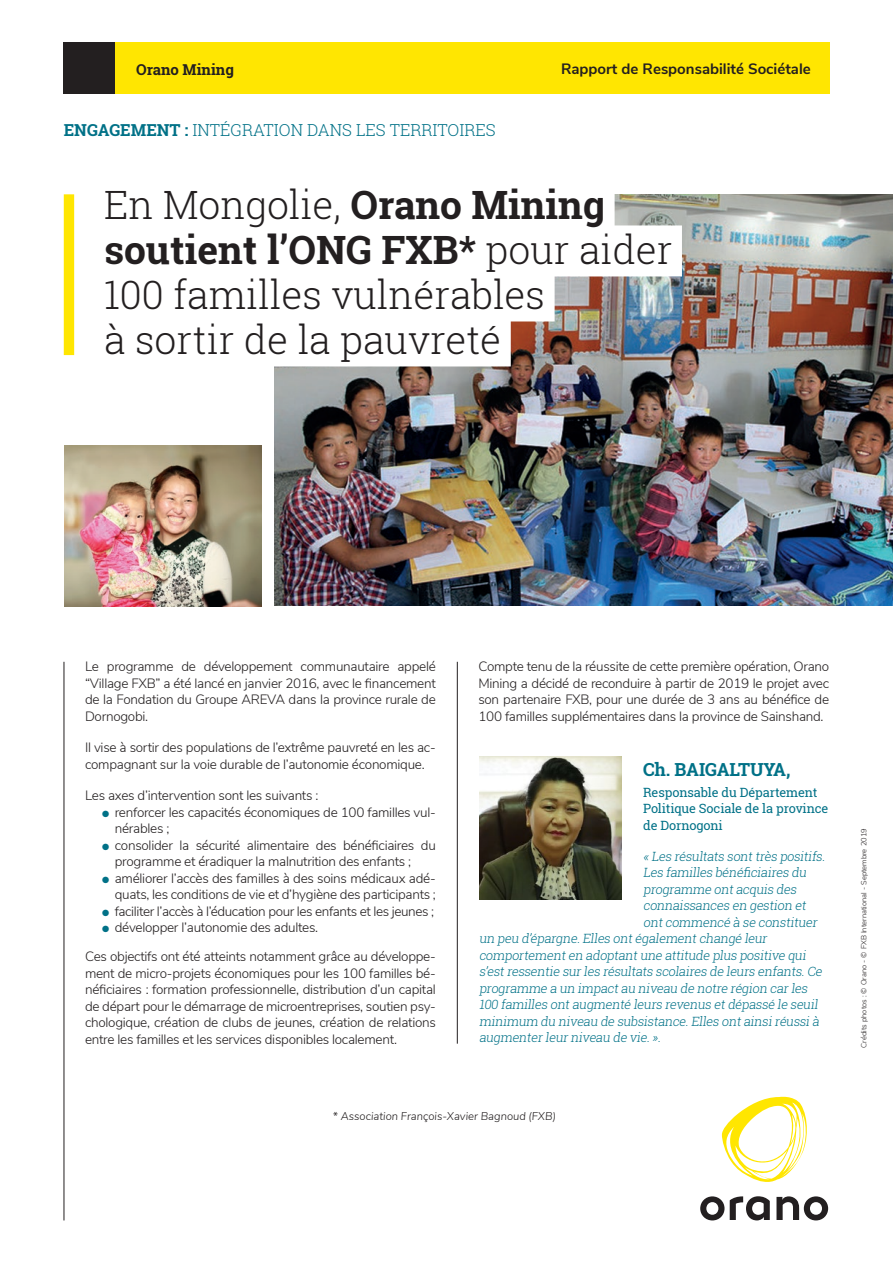
<style>
.page{position:relative;width:893px;height:1263px;background:#fff}
.page>*{position:absolute;margin:0;border:0;box-sizing:border-box;transform-origin:0 0}
._1_titre{font:300 39px "Roboto Slab";color:#231f20}
._1_titre-2{font:700 39px "Roboto Slab";color:#231f20}
.textes_1{font:700 18px "Roboto Slab";letter-spacing:-.01em;color:#007187}
.t1{font:300 16.5px "Roboto Slab";color:#007187}
.t2{font:700 15px "Nunito Sans";color:#231f20}
.t3{font:700 15px "Roboto Slab";color:#231f20}
.puce_1{font:300 13.5px/16.5px "Nunito Sans";letter-spacing:-.02em;color:#231f20}
.textes_1-2{font:300 13.5px/16.5px "Nunito Sans";letter-spacing:-.02em;color:#231f20;text-align:justify}
.textes_1-3{font:300 12.75px "Roboto Slab";color:#007187}
.textes_1-4{font:12.75px/16.5px "Roboto Slab";letter-spacing:-.01em;color:#007187}
.textes_1-5{font:italic 300 11.25px "Nunito Sans";color:#231f20}
.Normal_e{font:300 7.5px "Nunito Sans";color:#231f20}
.s1{font-weight:700}
.s2{font-weight:300}
.s3{color:#007187}
</style>
<div class="page">
<img style="left:274px;top:194px;width:619px;height:412px">
<div style="left:104px;top:180px;width:511px;height:51px;background:#fff"></div>
<div style="left:104px;top:225px;width:578px;height:51px;background:#fff"></div>
<div style="left:104px;top:270px;width:451px;height:51px;background:#fff"></div>
<div style="left:104px;top:315px;width:407px;height:51px;background:#fff"></div>
<div style="left:64px;top:194px;width:10px;height:161px;background:#ffe601"></div>
<div style="left:115px;top:43px;width:714px;height:51px;background:#ffe601"></div>
<div style="left:64px;top:43px;width:51px;height:51px;background:#231f20"></div>
<hr style="left:64px;top:662px;width:1px;height:558px;background:#231f20">
<svg style="left:722px;top:1096px;width:85px;height:86px"></svg>
<svg style="left:700px;top:1196px;width:24px;height:24px"></svg>
<svg style="left:776px;top:1196px;width:52px;height:24px"></svg>
<svg style="left:730px;top:1196px;width:40px;height:24px"></svg>
<hr style="left:457px;top:662px;width:1px;height:382px;background:#231f20">
<img style="left:64px;top:446px;width:197px;height:161px">
<img style="left:479px;top:757px;width:143px;height:143px">
<p class="t3" style="left:136px;top:60px;width:99px">Orano Mining</p>
<p class="t2" style="left:561px;top:58px;width:251px">Rapport de Responsabilité Sociétale</p>
<p class="t1" style="left:64px;top:119px;width:433px"><span class="s1">ENGAGEMENT :</span> INTÉGRATION DANS LES TERRITOIRES</p>
<p class="_1_titre" style="left:104px;top:179px;width:502px">En Mongolie, <span class="s1">Orano Mining</span></p>
<p class="_1_titre-2" style="left:104px;top:224px;width:570px">soutient l’ONG FXB* <span class="s2">pour aider</span></p>
<p class="_1_titre" style="left:104px;top:269px;width:443px">100 familles vulnérables</p>
<p class="_1_titre" style="left:104px;top:314px;width:399px">à sortir de la pauvreté</p>
<p class="textes_1-2" style="left:85px;top:658px;width:352px">Le programme de développement communautaire appelé “Village FXB” a été lancé en janvier 2016, avec le financement de la Fondation du Groupe AREVA dans la province rurale de Dornogobi.</p>
<p class="textes_1-2" style="left:85px;top:738px;width:352px">Il vise à sortir des populations de l’extrême pauvreté en les ac&shy;compagnant sur la voie durable de l’autonomie économique.</p>
<p class="textes_1-2" style="left:85px;top:786px;width:235px">Les axes d’intervention sont les suivants :</p>
<p class="puce_1" style="left:115px;top:803px;width:323px;text-indent:-13px"><span class="s3">●</span> renforcer les capacités économiques de 100 familles vul&shy;nérables ;</p>
<p class="puce_1" style="left:115px;top:836px;width:323px;text-indent:-13px"><span class="s3">●</span> consolider la sécurité alimentaire des bénéficiaires du programme et éradiquer la malnutrition des enfants ;</p>
<p class="puce_1" style="left:102px;top:869px;width:335px;text-align:right"><span class="s3">●</span> améliorer l’accès des familles à des soins médicaux adé&shy;quats, les conditions de vie et d’hygiène des participants ;</p>
<p class="puce_1" style="left:102px;top:902px;width:333px"><span class="s3">●</span> faciliter l’accès à l’éducation pour les enfants et les jeunes ;</p>
<p class="puce_1" style="left:102px;top:918px;width:218px"><span class="s3">●</span> développer l’autonomie des adultes.</p>
<p class="puce_1" style="left:85px;top:948px;width:352px;text-align:justify">Ces objectifs ont été atteints notamment grâce au développe&shy;ment de micro-projets économiques pour les 100 familles bé&shy;néficiaires : formation professionnelle, distribution d’un capital de départ pour le démarrage de microentreprises, soutien psy&shy;chologique, création de clubs de jeunes, création de relations entre les familles et les services disponibles localement.</p>
<p class="textes_1-2" style="left:478px;top:658px;width:352px">Compte tenu de la réussite de cette première opération, Orano Mining a décidé de reconduire à partir de 2019 le projet avec son partenaire FXB, pour une durée de 3 ans au bénéfice de 100 familles supplémentaires dans la province de Sainshand.</p>
<p class="textes_1" style="left:643px;top:757px;width:149px">Ch. BAIGALTUYA,</p>
<p class="textes_1-4" style="left:643px;top:783px;width:187px">Responsable du Département<br>Politique Sociale de la province de Dornogoni</p>
<p class="textes_1-3" style="left:643px;top:847px;width:186px">« Les résultats sonttrès positifs.</p>
<p class="textes_1-3" style="left:643px;top:864px;width:167px">Les familles bénéficiaires du</p>
<p class="textes_1-3" style="left:643px;top:880px;width:157px">programme ontacquis des</p>
<p class="textes_1-3" style="left:643px;top:897px;width:167px">connaissances en gestion et</p>
<p class="textes_1-3" style="left:643px;top:913px;width:178px">ontcommencé à se constituer</p>
<p class="textes_1-3" style="left:479px;top:930px;width:292px">un peu d’épargne.Elles ontégalementchangé leur</p>
<p class="textes_1-3" style="left:479px;top:946px;width:331px">comportementen adoptantune attitude plus positive qui</p>
<p class="textes_1-3" style="left:479px;top:963px;width:347px">s’estressentie sur les résultats scolaires de leurs enfants.Ce</p>
<p class="textes_1-3" style="left:479px;top:979px;width:332px">programme a un impactau niveau de notre région car les</p>
<p class="textes_1-3" style="left:479px;top:996px;width:343px">100 familles ontaugmenté leurs revenus etdépassé le seuil</p>
<p class="textes_1-3" style="left:479px;top:1012px;width:344px">minimum du niveau de subsistance.Elles ontainsiréussià</p>
<p class="textes_1-3" style="left:479px;top:1029px;width:185px">augmenter leur niveau de vie.».</p>
<p class="textes_1-5" style="left:333px;top:1108px;width:225px">* Association François-Xavier Bagnoud (FXB)</p>
<p class="Normal_e" style="left:858px;top:1048px;width:221px;rotate:-90deg">Crédits photos : © Orano - © FXB International - Septembre 2019</p>
</div>
